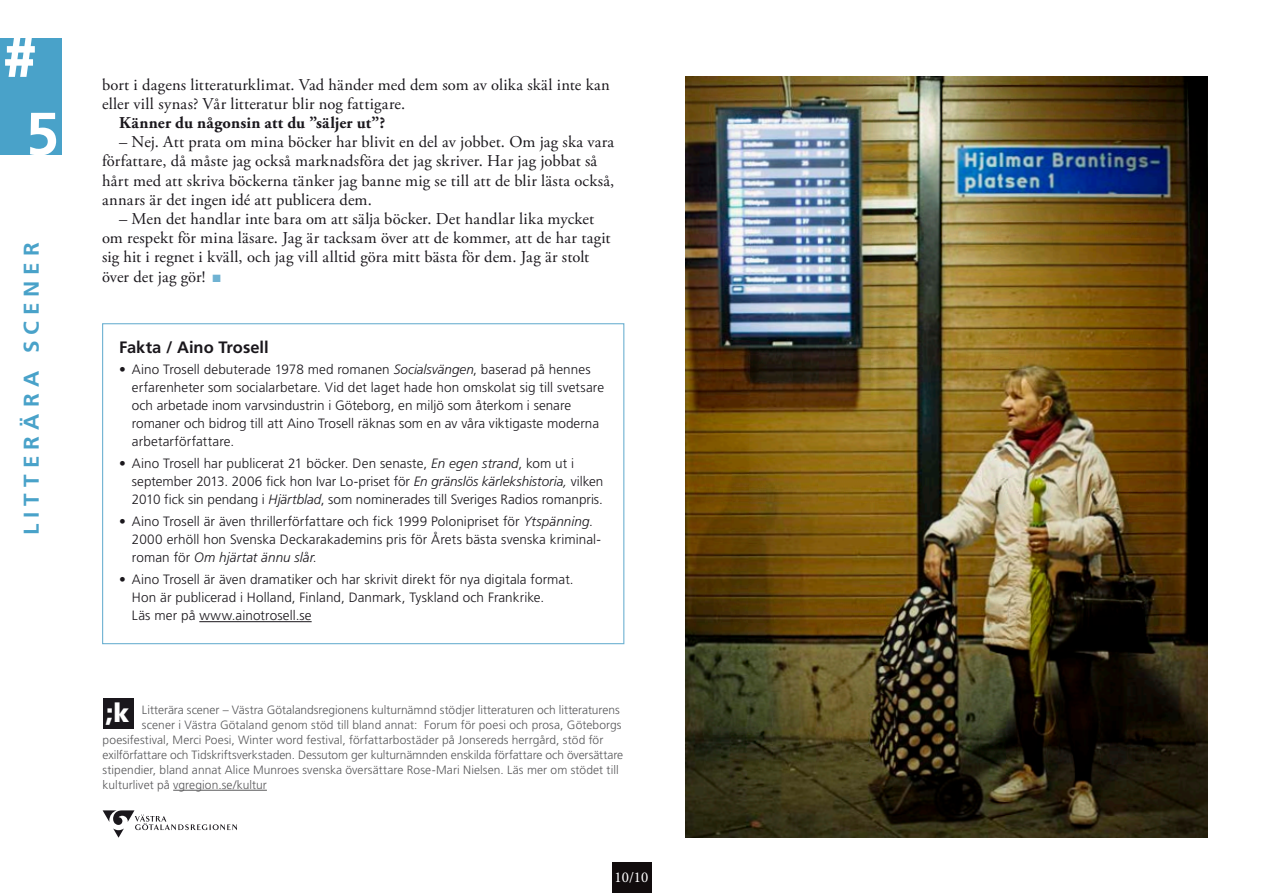
<style>
.page{position:relative;width:1263px;height:893px;background:#fff}
.page>*{position:absolute;margin:0;border:0;box-sizing:border-box;transform-origin:0 0}
.t1{font:700 60px "Frutiger LT Std";color:#fff}
.t2{font:900 60px "Frutiger LT Std";color:#fff}
.t3{font:900 45px "Frutiger LT";color:#6fb2d2}
.t4{font:900 26.1px "Frutiger LT Std";color:#fff}
.t5{font:700 21.3px "Frutiger LT Std";letter-spacing:.265em;color:#49a2c9;scale:1.05 1}
.t6{font:16.5px/19.2px "Adobe Garamond Pro";letter-spacing:.01em;color:#1a171c}
.t7{font:700 16.5px "Adobe Garamond Pro";letter-spacing:.01em;color:#1a171c}
.t8{font:700 16.5px "Frutiger LT Std";color:#1a171c}
.t9{font:15px "Minion Pro";color:#fff}
.t10{font:300 13.5px/18px "Frutiger LT Std";letter-spacing:.005em;color:#1a171c}
.t11{font:300 12px "Frutiger LT Std";letter-spacing:.005em;color:#58585a}
.s1{font-style:italic}
</style>
<div class="page">
<div style="left:612px;top:863px;width:39px;height:30px;background:#110c0d"></div>
<div style="left:0;top:38px;width:62px;height:116px;background:#49a2c9"></div>
<hr style="left:173px;top:790px;width:94px;height:1px;background:#58585a">
<div style="left:103px;top:698px;width:30px;height:31px;background:#1a171c"></div>
<svg style="left:103px;top:810px;width:134px;height:28px"></svg>
<div style="left:102px;top:323px;width:522px;height:321px;border:1px solid #6fb2d2"></div>
<hr style="left:199px;top:621px;width:113px;height:1px;background:#1a171c">
<img style="left:685px;top:77px;width:523px;height:761px">
<h1 class="t2" style="left:2px;top:20px;width:38px">#</h1>
<h1 class="t1" style="left:26px;top:99px;width:35px">5</h1>
<h3 class="t5" style="left:19px;top:535px;width:281px;rotate:-90deg">litterära scener</h3>
<p class="t6" style="left:102px;top:75px;width:509px">bort i dagens litteraturklimat. Vad händer med dem som av olika skäl inte kan eller vill synas? Vår litteratur blir nog fattigare.</p>
<p class="t7" style="left:119px;top:113px;width:268px">Känner du någonsin att du ”säljer ut”?</p>
<p class="t6" style="left:102px;top:133px;width:514px;text-indent:17px">– Nej. Att prata om mina böcker har blivit en del av jobbet. Om jag ska vara författare, då måste jag också marknadsföra det jag skriver. Har jag jobbat så hårt med att skriva böckerna tänker jag banne mig se till att de blir lästa också, annars är det ingen idé att publicera dem.</p>
<p class="t6" style="left:102px;top:210px;width:510px;text-indent:17px">– Men det handlar inte bara om att sälja böcker. Det handlar lika mycket om respekt för mina läsare. Jag är tacksam över att de kommer, att de har tagit sig hit i regnet i kväll, och jag vill alltid göra mitt bästa för dem. Jag är stolt över det jag gör!</p>
<h2 class="t3" style="left:210px;top:239px;width:15px">.</h2>
<p class="t8" style="left:119px;top:338px;width:151px">Fakta / Aino Trosell</p>
<p class="t10" style="left:132px;top:360px;width:474px;text-indent:-13px">• Aino Trosell debuterade 1978 med romanen <span class="s1">Socialsvängen</span>, baserad på hennes erfarenheter som socialarbetare. Vid det laget hade hon omskolat sig till svetsare och arbetade inom varvsindustrin i Göteborg, en miljö som återkom i senare romaner och bidrog till att Aino Trosell räknas som en av våra viktigaste moderna arbetarförfattare.</p>
<p class="t10" style="left:132px;top:454px;width:473px;text-indent:-13px">• Aino Trosell har publicerat 21 böcker. Den senaste, <span class="s1">En egen strand</span>, kom ut i september 2013. 2006 fick hon Ivar Lo-priset för <span class="s1">En gränslös kärlekshistoria,</span> vilken<br>2010 fick sin pendang i <span class="s1">Hjärtblad</span>, som nominerades till Sveriges Radios romanpris.</p>
<p class="t10" style="left:132px;top:513px;width:470px;text-indent:-13px">• Aino Trosell är även thrillerförfattare och fick 1999 Polonipriset för <span class="s1">Ytspänning</span>.<br>2000 erhöll hon Svenska Deckarakademins pris för Årets bästa svenska kriminal&shy;roman för <span class="s1">Om hjärtat ännu slår</span>.</p>
<p class="t10" style="left:132px;top:571px;width:443px;text-indent:-13px">• Aino Trosell är även dramatiker och har skrivit direkt för nya digitala format.<br>Hon är publicerad i Holland, Finland, Danmark, Tyskland och Frankrike.<br>Läs mer på www.ainotrosell.se</p>
<h3 class="t4" style="left:106px;top:697px;width:25px">;k</h3>
<p class="t11" style="left:142px;top:703px;width:479px">Litterära scener – Västra Götalandsregionens kulturnämnd stödjer litteraturen och litteraturens</p>
<p class="t11" style="left:142px;top:718px;width:481px">scener i Västra Götaland genom stöd till bland annat: Forum för poesi och prosa, Göteborgs</p>
<p class="t11" style="left:103px;top:733px;width:502px">poesifestival, Merci Poesi, Winter word festival, författarbostäder på Jonsereds herrgård, stöd för</p>
<p class="t11" style="left:103px;top:748px;width:522px">exilförfattare och Tidskriftsverkstaden. Dessutom ger kulturnämnden enskilda författare och översättare</p>
<p class="t11" style="left:103px;top:763px;width:518px">stipendier, bland annat Alice Munroes svenska översättare Rose-Mari N ielsen. Läs mer om stödet till</p>
<p class="t11" style="left:103px;top:778px;width:166px">kulturlivet på vgregion.se/kultur</p>
<p class="t9" style="left:615px;top:867px;width:35px">10/10</p>
</div>
